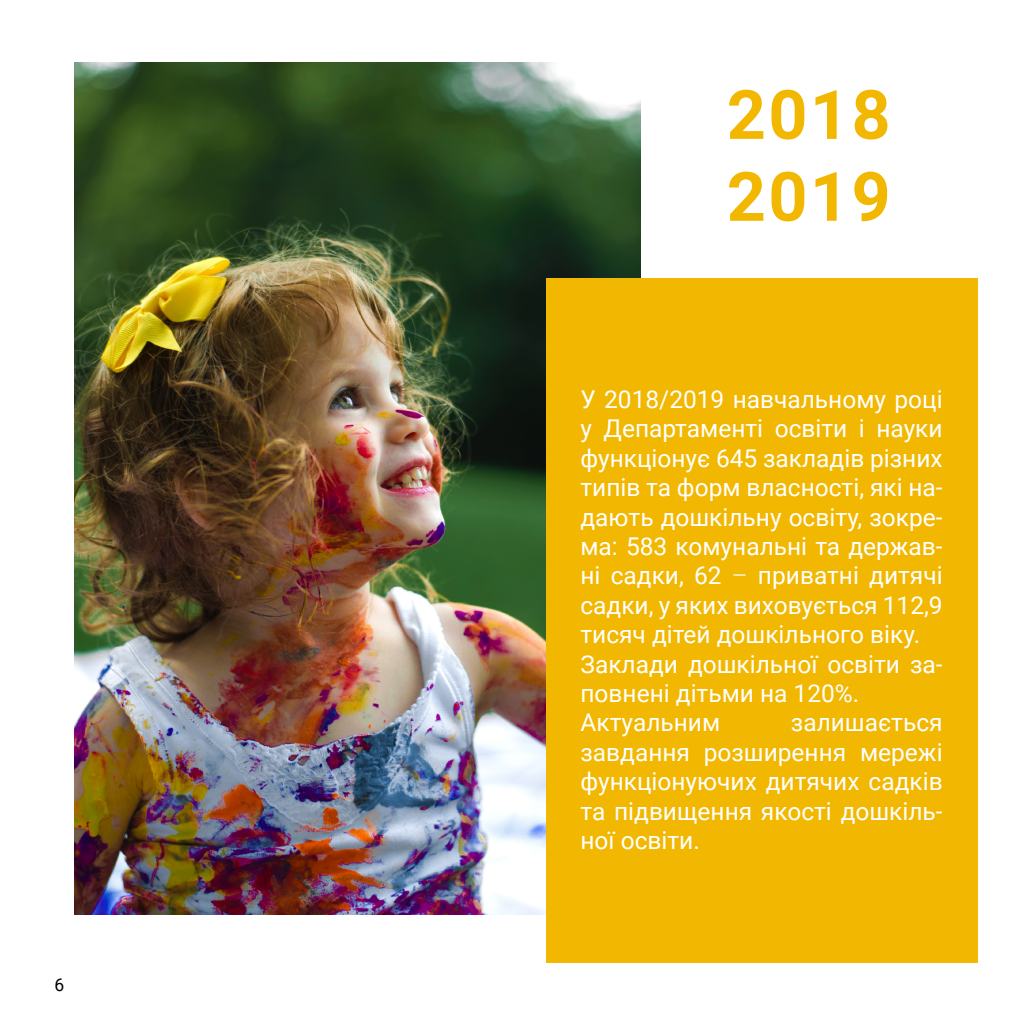
<style>
.page{position:relative;width:1027px;height:1027px;background:#fff}
.page>*{position:absolute;margin:0;border:0;box-sizing:border-box;transform-origin:0 0}
.t1{font:700 68.25px/81.9px "Roboto";letter-spacing:.035em;color:#f2b700}
.t2{font:24.5px/29.4px "Roboto";color:#fff}
.t3{font:17.5px "Roboto";color:#000}
.s1{font-weight:300}
</style>
<div class="page">
<img style="left:74px;top:62px;width:567px;height:853px">
<div style="left:546px;top:278px;width:431px;height:685px;background:#f2b700"></div>
<p class="t3" style="left:55px;top:972px;width:11px">6</p>
<h1 class="t1" style="left:727px;top:71px;width:165px">2018<br>2019</h1>
<p class="t2" style="left:580px;top:384px;width:364px">У 2018/2019 навчальному році у Департаменті освіти і науки функціонує 645 закладів різних типів та форм власності, які на&shy;дають дошкільну освіту, зокре&shy;ма: 583 комунальні та держав&shy;ні садки, 62 <span class="s1">–</span> приватні дитячі садки, у яких виховується 112,9 тисяч дітей дошкільного віку.<br>Заклади дошкільної освіти за&shy;повнені дітьми на 120%.<br>Актуальним</p>
<p class="t2" style="left:580px;top:707px;width:364px;text-align:justify;text-indent:210px">залишається завдання розширення мережі функціонуючих дитячих садків та підвищення якості дошкіль&shy;ної освіти.</p>
</div>
